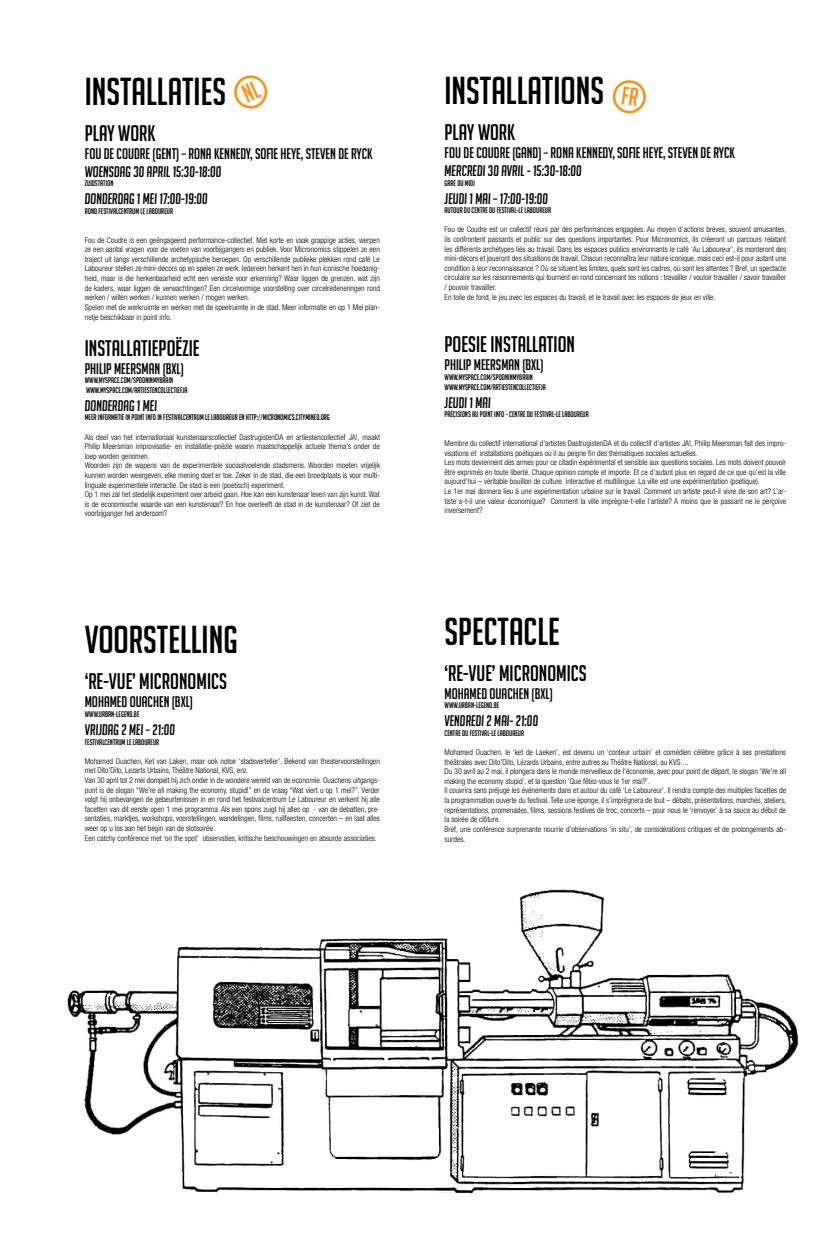
<style>
.page{position:relative;width:823px;height:1248px;background:#fff}
.page>*{position:absolute;margin:0;border:0;box-sizing:border-box;transform-origin:0 0}
.t1{font:38px "Big Noodle Titling";color:#000}
.t2{font:24.9px "Big Noodle Titling";color:#f7941f}
.t3{font:22px "Big Noodle Titling";color:#000}
.t4{font:15px "Big Noodle Titling";color:#000}
.t5{font:italic 15px "Big Noodle Titling";color:#000}
.t6{font:300 condensed 8px/9.6px "Helvetica Neue LT Std";color:#000}
.t7{font:8px/9.6px "Big Noodle Titling";color:#000}
.s1{color:#fff}
</style>
<div class="page">
<img style="left:67px;top:889px;width:732px;height:305px">
<svg style="left:612px;top:80px;width:34px;height:34px"></svg>
<svg style="left:234px;top:75px;width:34px;height:34px"></svg>
<h1 class="t1" style="left:85px;top:71px;width:143px">INSTALLATIES</h1>
<h3 class="t3" style="left:85px;top:121px;width:72px">PLAY WORK</h3>
<h3 class="t4" style="left:85px;top:145px;width:289px">FOU DE COUDRE (GENT) – RONA KENNEDY, SOFIE HEYE, STEVEN DE RYCK</h3>
<h3 class="t5" style="left:85px;top:163px;width:138px">WOENSDAG 30 APRIL 15:30-18:00</h3>
<p class="t7" style="left:85px;top:178px;width:30px">ZUIDSTATION</p>
<h3 class="t5" style="left:85px;top:191px;width:124px">DONDERDAG 1 MEI 17:00-19:00</h3>
<p class="t7" style="left:85px;top:206px;width:90px">ROND FESTIVALCENTRUM LE LABOUREUR</p>
<p class="t6" style="left:85px;top:235px;width:296px">Fou de Coudre is een geëngageerd performance-collectief. Met korte en vaak grappige acties, werpen ze een aantal vragen voor de voeten van voorbijgangers en publiek. Voor Micronomics stippelen ze een traject uit langs verschillende archetypische beroepen. Op verschillende publieke plekken rond café Le Laboureur stellen ze mini-decors op en spelen ze werk. Iedereen herkent hen in hun iconische hoedanig&shy;heid, maar is die herkenbaarheid echt een vereiste voor erkenning? Waar liggen de grenzen, wat zijn de kaders, waar liggen de verwachtingen? Een circelvormige voorstelling over circelredeneringen rond werken / willen werken / kunnen werken / mogen werken.<br>Spelen met de werkruimte en werken met de speelruimte in de stad. Meer informatie en op 1 Mei plan&shy;netje beschikbaar in point info.</p>
<h3 class="t3" style="left:85px;top:336px;width:116px">INSTALLATIEPOËZIE</h3>
<h3 class="t4" style="left:85px;top:360px;width:100px">PHILIP MEERSMAN (BXL)</h3>
<p class="t7" style="left:85px;top:375px;width:104px">WWW.MYSPACE.COM/SPOONINMYBRAIN<br>WWW.MYSPACE.COM/ARTIESTENCOLLECTIEFJA</p>
<h3 class="t5" style="left:85px;top:397px;width:74px">DONDERDAG 1 MEI</h3>
<p class="t7" style="left:85px;top:412px;width:246px">MEER INFORMATIE IN POINT INFO IN FESTIVALCENTRUM LE LABOUREUR EN HTTP://MICRONOMICS.CITYMINED.ORG</p>
<p class="t6" style="left:85px;top:432px;width:296px">Als deel van het internationaal kunstenaarscollectief DastrugistenDA en artiestencollectief JA!, maakt Philip Meersman improvisatie- en installatie-poëzie waarin maatschappelijk actuele thema’s onder de loep worden genomen.<br>Woorden zijn de wapens van de experimentele sociaalvoelende stadsmens. Woorden moeten vrijelijk kunnen worden weergeven, elke mening doet er toe. Zeker in de stad, die een broedplaats is voor multi&shy;linguale experimentele interactie. De stad is een (poetisch) experiment.<br>Op 1 mei zal het stedelijk experiment over arbeid gaan. Hoe kan een kunstenaar leven van zijn kunst. Wat is de economische waarde van een kunstenaar? En hoe overleeft de stad in de kunstenaar? Of ziet de voorbijganger het andersom?</p>
<h1 class="t1" style="left:85px;top:619px;width:154px">VOORSTELLING</h1>
<h3 class="t3" style="left:85px;top:669px;width:144px">‘RE-VUE’ MICRONOMICS</h3>
<h3 class="t4" style="left:85px;top:694px;width:110px">MOHAMED OUACHEN (BXL)</h3>
<p class="t7" style="left:85px;top:709px;width:56px">WWW.URBAN-LEGEND.BE</p>
<h3 class="t5" style="left:85px;top:721px;width:92px">VRIJDAG 2 MEI – 21:00</h3>
<p class="t7" style="left:85px;top:736px;width:76px">FESTIVALCENTRUM LE LABOUREUR</p>
<p class="t6" style="left:85px;top:756px;width:296px">Mohamed Ouachen, Ket van Laken, maar ook notoir ‘stadsverteller’. Bekend van theatervoorstellingen met Dito’Dito, Lezarts Urbains, Théâtre National, KVS, enz.<br>Van 30 april tot 2 mei dompelt hij zich onder in de wondere wereld van de economie. Ouachens uitgangs&shy;punt is de slogan “We’re all making the economy, stupid!” en de vraag “Wat viert u op 1 mei?”. Verder volgt hij onbevangen de gebeurtenissen in en rond het festivalcentrum Le Laboureur en verkent hij alle facetten van dit eerste open 1 mei programma. Als een spons zuigt hij alles op - van de debatten, pre&shy;sentaties, marktjes, workshops, voorstellingen, wandelingen, films, ruilfeesten, concerten – en laat alles weer op u los aan het begin van de slotsoirée.<br>Een catchy conférence met ‘on the spot’ observaties, kritische beschouwingen en absurde associaties.</p>
<h1 class="t1" style="left:444px;top:70px;width:161px">INSTALLATIONS</h1>
<h3 class="t3" style="left:444px;top:120px;width:72px">PLAY WORK</h3>
<h3 class="t4" style="left:444px;top:144px;width:292px">FOU DE COUDRE (GAND) – RONA KENNEDY, SOFIE HEYE, STEVEN DE RYCK</h3>
<h3 class="t5" style="left:444px;top:162px;width:139px">MERCREDI 30 AVRIL - 15:30-18:00</h3>
<p class="t7" style="left:444px;top:178px;width:32px">GARE DU MIDI</p>
<h3 class="t5" style="left:444px;top:190px;width:105px">JEUDI 1 MAI – 17:00-19:00</h3>
<p class="t7" style="left:444px;top:205px;width:108px">AUTOUR DU CENTRE DU FESTIVAL-LE LABOUREUR</p>
<p class="t6" style="left:444px;top:225px;width:343px">Fou de Coudre est un collectif réuni par des performances engagées. Au moyen d’actions brèves, souvent amusantes, ils confrontent passants et public sur des questions importantes. Pour Micronomics, ils créeront un parcours relatant les différents archétypes liés au travail. Dans les espaces publics environnants le café ‘Au Laboureur’, ils monteront des mini-décors et joueront des situations de travail. Chacun reconnaîtra leur nature iconique, mais ceci est-il pour autant une condition à leur reconnaissance ? Où se situent les limites, quels sont les cadres, où sont les attentes ? Bref, un spectacle circulaire sur les raisonnements qui tournent en rond concernant les notions : travailler / vouloir travailler / savoir travailler / pouvoir travailler.<br>En toile de fond, le jeu avec les espaces du travail, et le travail avec les espaces de jeux en ville.</p>
<h3 class="t3" style="left:444px;top:333px;width:132px">POESIE INSTALLATION</h3>
<h3 class="t4" style="left:444px;top:357px;width:100px">PHILIP MEERSMAN (BXL)</h3>
<p class="t7" style="left:444px;top:372px;width:103px">WWW.MYSPACE.COM/SPOONINMYBRAIN<br>WWW.MYSPACE.COM/ARTIESTENCOLLECTIEFJA</p>
<h3 class="t5" style="left:444px;top:394px;width:48px">JEUDI 1 MAI</h3>
<p class="t7" style="left:444px;top:409px;width:146px">PRÉCISIONS AU POINT INFO – CENTRE DU FESTIVAL-LE LABOUREUR</p>
<p class="t6" style="left:444px;top:438px;width:343px">Membre du collectif international d’artistes DastrugistenDA et du collectif d’artistes JA!, Philip Meersman fait des impro&shy;visations et installations poétiques où il au peigne fin des thématiques sociales actuelles.<br>Les mots deviennent des armes pour ce citadin expérimental et sensible aux questions sociales. Les mots doivent pouvoir être exprimés en toute liberté. Chaque opinion compte et importe. Et ce d’autant plus en regard de ce que qu’est la ville aujourd’hui – véritable bouillon de culture interactive et multilingue. La ville est une expérimentation (poétique).<br>Le 1er mai donnera lieu à une expérimentation urbaine sur le travail. Comment un artiste peut-il vivre de son art? L’ar&shy;tiste a-t-il une valeur économique? Comment la ville imprègne-t-elle l’artiste? A moins que le passant ne le perçoive inversement?</p>
<h2 class="t2" style="left:623px;top:82px;width:19px;rotate:8deg">FR<span class="s1">NL</span></h2>
<h1 class="t1" style="left:444px;top:610px;width:117px">SPECTACLE</h1>
<h3 class="t3" style="left:444px;top:661px;width:144px">‘RE-VUE’ MICRONOMICS</h3>
<h3 class="t4" style="left:444px;top:685px;width:110px">MOHAMED OUACHEN (BXL)</h3>
<p class="t7" style="left:444px;top:700px;width:56px">WWW.URBAN-LEGEND.BE</p>
<h3 class="t5" style="left:444px;top:712px;width:95px">VENDREDI 2 MAI- 21:00</h3>
<p class="t7" style="left:444px;top:728px;width:81px">CENTRE DU FESTIVAL-LE LABOUREUR</p>
<p class="t6" style="left:444px;top:747px;width:343px">Mohamed Ouachen, le ‘ket de Laeken’, est devenu un ‘conteur urbain’ et comédien célèbre grâce à ses prestations théâtrales avec Dito’Dito, Lézards Urbains, entre autres au Théâtre National, au KVS ...<br>Du 30 avril au 2 mai, il plongera dans le monde merveilleux de l’économie, avec pour point de départ, le slogan ‘We’re all making the economy stupid’, et la question ‘Que fêtez-vous le 1er mai?’.<br>Il couvrira sans préjugé les événements dans et autour du café ‘Le Laboureur’. Il rendra compte des multiples facettes de la programmation ouverte du festival. Telle une éponge, il s’imprègnera de tout – débats, présentations, marchés, ateliers, représentations, promenades, films, sessions festives de troc, concerts – pour nous le ‘renvoyer’ à sa sauce au début de la soirée de clôture.<br>Bref, une conférence surprenante nourrie d’observations ‘in situ’, de considérations critiques et de prolongements ab&shy;surdes.</p>
</div>
